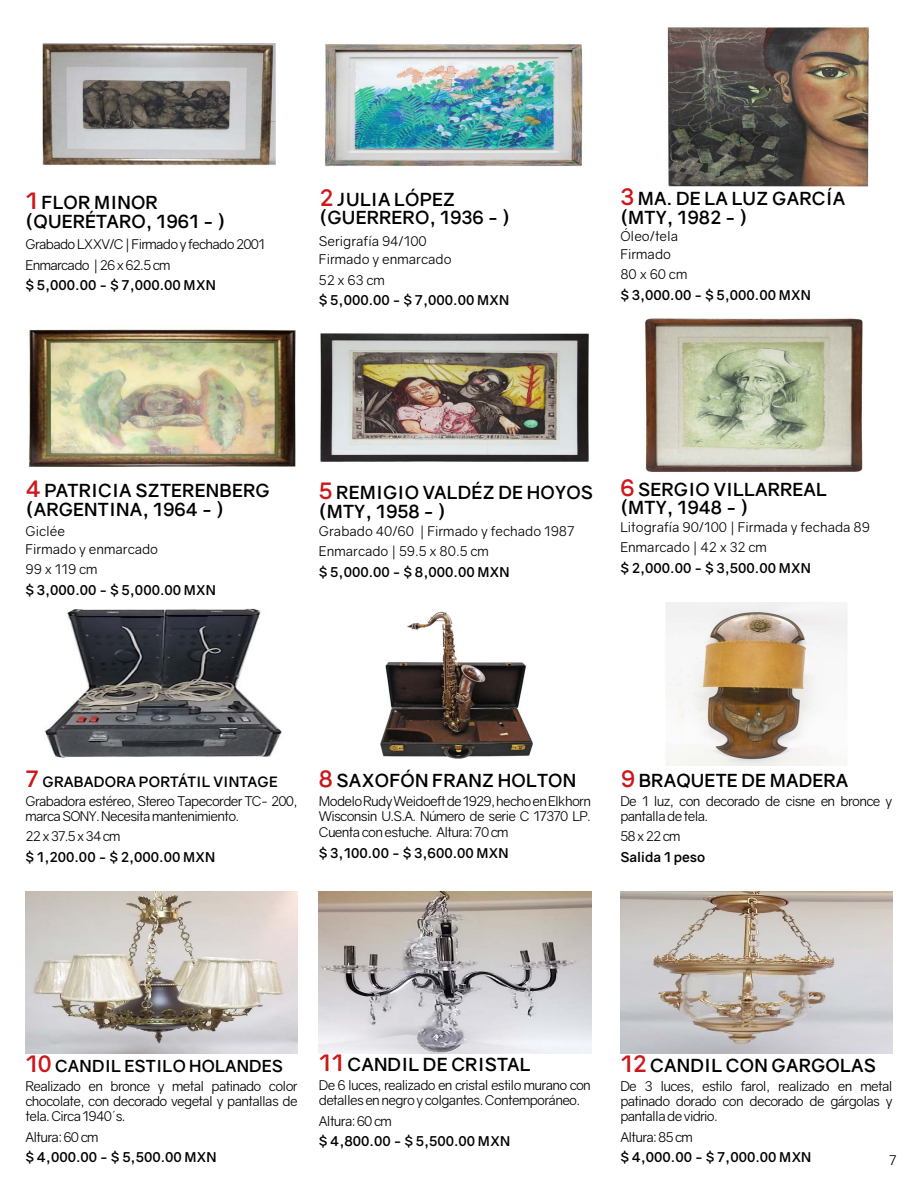
<style>
.page{position:relative;width:918px;height:1188px;background:#fff}
.page>*{position:absolute;margin:0;border:0;box-sizing:border-box;transform-origin:0 0}
.t1{font:700 18px/18.9px "Gravity";letter-spacing:.01em;color:#000}
.t2{font:700 16.5px "Gravity";letter-spacing:.01em;color:#000}
.t3{font:700 14.25px "Gravity";letter-spacing:.01em;color:#000}
.t4{font:13.5px/15px "Gravity";letter-spacing:-.05em;color:#000}
.t5{font:700 13.5px "Gravity";color:#000}
.t6{font:13.5px/17.7px "Gravity";color:#000}
.s1{font-size:22.5px;color:#cd171a}
</style>
<div class="page">
<img style="left:42px;top:43px;width:234px;height:123px">
<img style="left:324px;top:44px;width:259px;height:123px">
<img style="left:667px;top:27px;width:202px;height:160px">
<img style="left:28px;top:329px;width:268px;height:138px">
<img style="left:320px;top:333px;width:269px;height:129px">
<img style="left:645px;top:318px;width:218px;height:154px">
<img style="left:44px;top:608px;width:238px;height:150px">
<img style="left:380px;top:611px;width:153px;height:148px">
<img style="left:666px;top:603px;width:181px;height:162px">
<img style="left:26px;top:891px;width:272px;height:163px">
<img style="left:319px;top:891px;width:272px;height:163px">
<img style="left:620px;top:891px;width:272px;height:163px">
<h1 class="t1" style="left:26px;top:194px;width:201px"><span class="s1">1</span> FLOR MINOR (QUERÉTARO, 1961 - )</h1>
<h1 class="t1" style="left:319px;top:190px;width:192px"><span class="s1">2</span> JULIA LÓPEZ (GUERRERO, 1936 - )</h1>
<h1 class="t1" style="left:620px;top:189px;width:226px"><span class="s1">3</span> MA. DE LA LUZ GARCÍA (MTY, 1982 - )</h1>
<p class="t6" style="left:620px;top:227px;width:59px">Óleo/tela<br>Firmado</p>
<p class="t4" style="left:620px;top:267px;width:69px">80 x 60 cm</p>
<p class="t5" style="left:620px;top:286px;width:192px">$ 3,000.00 - $ 5,000.00 MXN</p>
<p class="t6" style="left:319px;top:233px;width:134px">Serigrafía 94/100<br>Firmado y enmarcado</p>
<p class="t4" style="left:319px;top:272px;width:67px">52 x 63 cm</p>
<p class="t5" style="left:319px;top:292px;width:192px">$ 5,000.00 - $ 7,000.00 MXN</p>
<p class="t4" style="left:26px;top:234px;width:241px;line-height:20.4px">Grabado LXXV/C | Firmado y fechado 2001<br>Enmarcado | 26 x 62.5 cm</p>
<p class="t5" style="left:26px;top:277px;width:192px">$ 5,000.00 - $ 7,000.00 MXN</p>
<h1 class="t1" style="left:26px;top:482px;width:246px"><span class="s1">4</span> PATRICIA SZTERENBERG (ARGENTINA, 1964 - )</h1>
<h1 class="t1" style="left:319px;top:483px;width:276px"><span class="s1">5</span> REMIGIO VALDÉZ DE HOYOS (MTY, 1958 - )</h1>
<h1 class="t1" style="left:620px;top:480px;width:208px"><span class="s1">6</span> SERGIO VILLARREAL (MTY, 1948 - )</h1>
<p class="t6" style="left:620px;top:517px;width:251px;line-height:20.4px">Litografía 90/100 | Firmada y fechada 89<br>Enmarcado | 42 x 32 cm</p>
<p class="t5" style="left:620px;top:559px;width:192px">$ 2,000.00 - $ 3,500.00 MXN</p>
<p class="t6" style="left:319px;top:521px;width:257px;line-height:20.4px">Grabado 40/60 | Firmado y fechado 1987<br>Enmarcado | 59.5 x 80.5 cm</p>
<p class="t5" style="left:319px;top:564px;width:192px">$ 5,000.00 - $ 8,000.00 MXN</p>
<p class="t6" style="left:26px;top:522px;width:134px">Giclée<br>Firmado y enmarcado</p>
<p class="t4" style="left:26px;top:562px;width:74px">99 x 119 cm</p>
<p class="t5" style="left:26px;top:581px;width:192px">$ 3,000.00 - $ 5,000.00 MXN</p>
<p class="t3" style="left:26px;top:773px;width:254px"><span class="s1">7</span> GRABADORA PORTÁTIL VINTAGE</p>
<p class="t4" style="left:26px;top:794px;width:274px">Grabadora estéreo, Stereo Tapecorder TC- 200, marca SONY. Necesita mantenimiento.</p>
<p class="t4" style="left:26px;top:829px;width:97px">22 x 37.5 x 34 cm</p>
<p class="t5" style="left:26px;top:849px;width:191px">$ 1,200.00 - $ 2,000.00 MXN</p>
<h1 class="t1" style="left:319px;top:771px;width:259px"><span class="s1">8</span> SAXOFÓN FRANZ HOLTON</h1>
<p class="t4" style="left:319px;top:793px;width:274px;line-height:15.6px;text-align:justify">Modelo Rudy Weidoeft de 1929, hecho en Elkhorn Wisconsin U.S.A. Número de serie C 17370 LP.<br>Cuenta con estuche. Altura: 70 cm</p>
<p class="t5" style="left:319px;top:844px;width:191px">$ 3,100.00 - $ 3,600.00 MXN</p>
<h1 class="t1" style="left:620px;top:771px;width:230px"><span class="s1">9</span> BRAQUETE DE MADERA</h1>
<p class="t4" style="left:620px;top:794px;width:274px">De 1 luz, con decorado de cisne en bronce y pantalla de tela.</p>
<p class="t4" style="left:620px;top:829px;width:62px">58 x 22 cm</p>
<p class="t5" style="left:620px;top:849px;width:87px">Salida 1 peso</p>
<p class="t2" style="left:26px;top:1056px;width:259px"><span class="s1">10</span> CANDIL ESTILO HOLANDES</p>
<p class="t4" style="left:26px;top:1079px;width:274px;text-align:justify">Realizado en bronce y metal patinado color chocolate, con decorado vegetal y pantallas de tela. Circa 1940´s.</p>
<p class="t4" style="left:26px;top:1129px;width:74px">Altura: 60 cm</p>
<p class="t5" style="left:26px;top:1149px;width:193px">$ 4,000.00 - $ 5,500.00 MXN</p>
<h1 class="t1" style="left:319px;top:1055px;width:213px"><span class="s1">11</span> CANDIL DE CRISTAL</h1>
<p class="t4" style="left:319px;top:1078px;width:274px">De 6 luces, realizado en cristal estilo murano con detalles en negro y colgantes. Contemporáneo.</p>
<p class="t4" style="left:319px;top:1113px;width:74px">Altura: 60 cm</p>
<p class="t5" style="left:319px;top:1133px;width:193px">$ 4,800.00 - $ 5,500.00 MXN</p>
<h1 class="t1" style="left:620px;top:1056px;width:257px"><span class="s1">12</span> CANDIL CON GARGOLAS</h1>
<p class="t4" style="left:620px;top:1079px;width:274px;text-align:justify">De 3 luces, estilo farol, realizado en metal patinado dorado con decorado de gárgolas y pantalla de vidrio.</p>
<p class="t4" style="left:620px;top:1129px;width:74px">Altura: 85 cm</p>
<p class="t5" style="left:620px;top:1149px;width:193px">$ 4,000.00 - $ 7,000.00 MXN</p>
<p class="t4" style="left:889px;top:1153px;width:9px">7</p>
</div>
